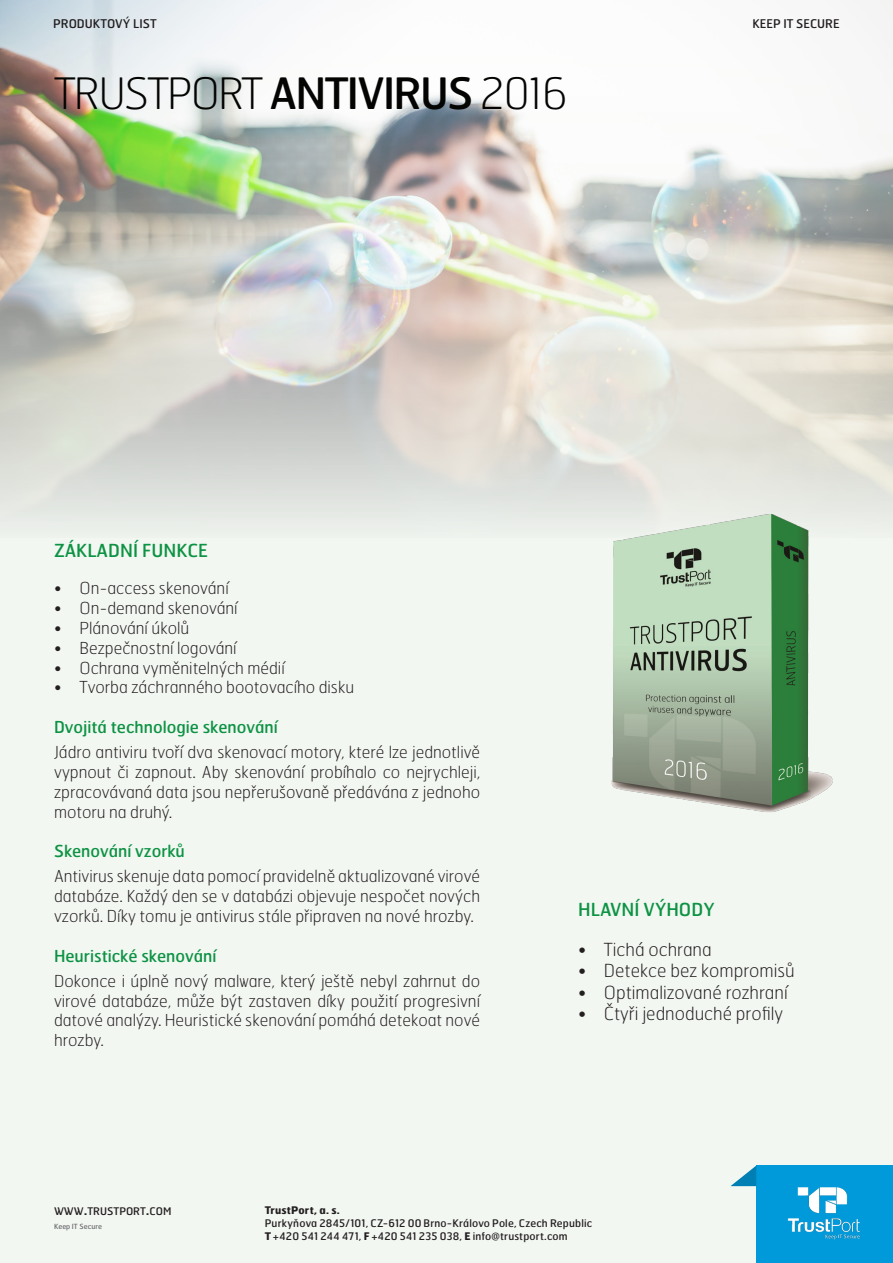
<style>
.page{position:relative;width:893px;height:1263px;background:#f3f7f2}
.page>*{position:absolute;margin:0;border:0;box-sizing:border-box;transform-origin:0 0}
.t1{font:100 43.2px "Hermes";letter-spacing:-.04em;color:#040503}
.t2{font:100 18px "Hermes";color:#231f20}
.t3{font:18px "Hermes";color:#0d9344}
.t4{font:100 16.5px/19.8px "Hermes";color:#231f20;text-align:justify}
.t5{font:16.5px "Hermes";color:#0d9344}
.t6{font:12px "Hermes";color:#231f20}
.t7{font:10.5px "Hermes";letter-spacing:.015em;color:#231f20}
.t8{font:10.5px "Hermes";color:#231f20}
.t9{font:700 10.5px "Hermes";letter-spacing:.015em;color:#231f20}
.t10{font:7.05px "Hermes";color:#6c6d70}
.s1{font-weight:400}
.s2{font-size:15px}
.s3{font-weight:700}
</style>
<div class="page">
<img style="left:0;top:0;width:893px;height:521px">
<div style="left:756px;top:1165px;width:137px;height:98px;background:#009ada"></div>
<svg style="left:731px;top:1166px;width:25px;height:20px"></svg>
<img style="left:787px;top:1187px;width:73px;height:53px">
<img style="left:536px;top:505px;width:348px;height:308px">
<p class="t6" style="left:53px;top:16px;width:105px">PRODUKTOVÝ LIST</p>
<p class="t1" style="left:54px;top:66px;width:515px">TRUSTPORT <span class="s1">ANTIVIRUS</span> 2016</p>
<p class="t6" style="left:752px;top:16px;width:89px">KEEP IT SECURE</p>
<p class="t3" style="left:54px;top:538px;width:156px">ZÁKLADNÍ FUNKCE</p>
<p class="t4" style="left:54px;top:578px;width:176px">• On-access skenování</p>
<p class="t4" style="left:54px;top:598px;width:185px">• On-demand skenování</p>
<p class="t4" style="left:54px;top:618px;width:137px">• Plánování úkolů</p>
<p class="t4" style="left:54px;top:637px;width:184px">• Bezpečnostní logování</p>
<p class="t4" style="left:54px;top:657px;width:232px">• Ochrana vyměnitelných médií</p>
<p class="t4" style="left:54px;top:677px;width:302px">• Tvorba záchranného bootovacího disku</p>
<p class="t5" style="left:54px;top:716px;width:225px">Dvojitá technologie skenování</p>
<p class="t4" style="left:54px;top:742px;width:428px">Jádro antiviru tvoří dva skenovací motory, které lze jednotlivě vypnout či zapnout. Aby skenování probíhalo co nejrychleji, zpracovávaná data jsou nepřerušovaně předávána z jednoho motoru na druhý.</p>
<p class="t5" style="left:54px;top:841px;width:132px">Skenování vzorků</p>
<p class="t4" style="left:54px;top:866px;width:428px">Antivirus skenuje data pomocí pravidelně aktualizované virové databáze. Každý den se v databázi objevuje nespočet nových vzorků. Díky tomu je antivirus stále připraven na nové hrozby.</p>
<p class="t5" style="left:54px;top:945px;width:164px">Heuristické skenování</p>
<p class="t4" style="left:54px;top:970px;width:428px">Dokonce i úplně nový malware, který ještě nebyl zahrnut do virové databáze, může být zastaven díky použití progresivní datové analýzy. Heuristické skenování pomáhá detekoat nové hrozby.</p>
<p class="t3" style="left:578px;top:898px;width:138px">HLAVNÍ VÝHODY</p>
<p class="t2" style="left:578px;top:938px;width:135px">• Tichá ochrana</p>
<p class="t2" style="left:578px;top:959px;width:218px">• Detekce bez kompromisů</p>
<p class="t2" style="left:578px;top:981px;width:211px">• Optimalizované rozhraní</p>
<p class="t2" style="left:578px;top:1002px;width:206px">• Čtyři jednoduché profily</p>
<p class="t8" style="left:54px;top:1205px;width:119px">WWW<span class="s2">.</span>TRUSTPORT<span class="s2">.</span>COM</p>
<p class="t10" style="left:54px;top:1222px;width:49px">Keep IT Secure</p>
<p class="t9" style="left:265px;top:1204px;width:77px">TrustPort, a. s.</p>
<p class="t7" style="left:265px;top:1216px;width:329px">Purkyňova 2845/101, CZ-612 00 Brno-Královo Pole, Czech Republic</p>
<p class="t7" style="left:265px;top:1229px;width:304px"><span class="s3">T</span> +420 541 244 471, <span class="s3">F</span> +420 541 235 038, <span class="s3">E</span> info@trustport.com</p>
</div>
